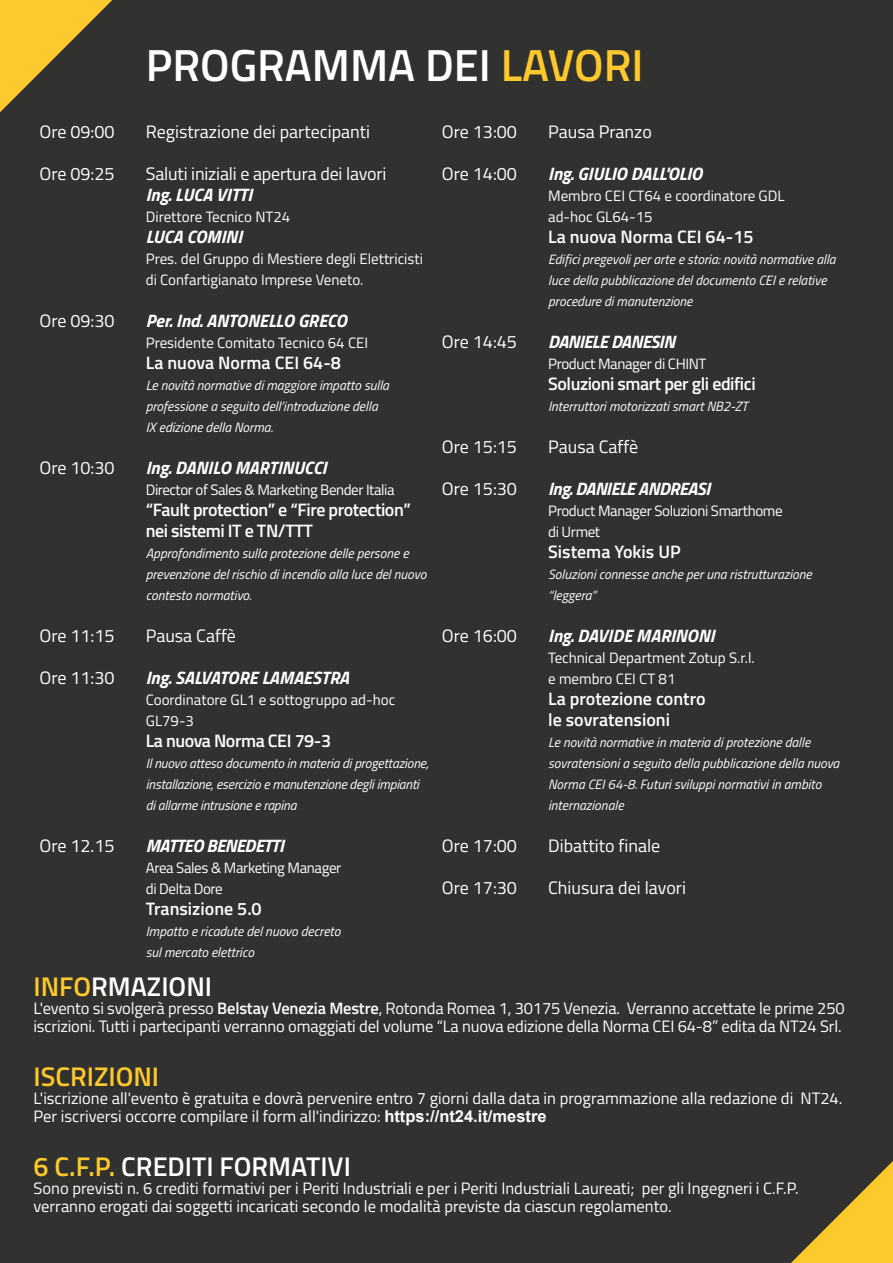
<style>
.page{position:relative;width:893px;height:1263px;background:#313130}
.page>*{position:absolute;margin:0;border:0;box-sizing:border-box;transform-origin:0 0}
.t1{font:600 45px "Titillium Web";color:#fff}
.t2{font:600 27px "Titillium Web";color:#fff}
.t3{font:600 27px "Titillium Web";color:#fec92c}
.t4{font:18px "Titillium Web";color:#fff}
.t5{font:italic 700 18px "Titillium Web";color:#fff}
.t6{font:600 18px/21px "Titillium Web";color:#fff}
.t7{font:600 18px/21px "Titillium Web";letter-spacing:-.025em;color:#fff}
.t8{font:italic 700 18px "Titillium Web";letter-spacing:-.025em;color:#fff}
.t9{font:16.5px/18px "Titillium Web";color:#fff}
.t10{font:15px/21px "Titillium Web";color:#fff}
.t11{font:15px/21px "Titillium Web";letter-spacing:-.025em;color:#fff}
.t12{font:15px "Titillium Web";letter-spacing:-.03em;color:#fff}
.t13{font:italic 13.5px/21px "Titillium Web";color:#fff}
.s1{color:#fec92c}
.s2{font-weight:600}
.s3{font-family:"Arial";font-weight:700}
</style>
<div class="page">
<svg style="left:0;top:0;width:112px;height:112px"></svg>
<svg style="left:791px;top:1161px;width:102px;height:102px"></svg>
<p class="t4" style="left:39px;top:119px;width:77px">Ore 09:00</p>
<p class="t4" style="left:39px;top:161px;width:77px">Ore 09:25</p>
<p class="t4" style="left:39px;top:308px;width:77px">Ore 09:30</p>
<p class="t4" style="left:39px;top:455px;width:77px">Ore 10:30</p>
<p class="t4" style="left:39px;top:623px;width:77px">Ore 11:15</p>
<p class="t4" style="left:39px;top:665px;width:77px">Ore 11:30</p>
<p class="t4" style="left:39px;top:833px;width:77px">Ore 12.15</p>
<p class="t1" style="left:146px;top:32px;width:499px">PROGRAMMA DEI <span class="s1">LAVORI</span></p>
<p class="t4" style="left:146px;top:119px;width:226px">Registrazione dei partecipanti</p>
<p class="t4" style="left:146px;top:161px;width:242px">Saluti iniziali e apertura dei lavori</p>
<p class="t5" style="left:146px;top:181px;width:108px">Ing. LUCA VITTI</p>
<p class="t10" style="left:146px;top:206px;width:146px">Direttore Tecnico NT24</p>
<p class="t5" style="left:146px;top:223px;width:98px">LUCA COMINI</p>
<p class="t10" style="left:146px;top:248px;width:279px">Pres. del Gruppo di Mestiere degli Elettricisti di Confartigianato Imprese Veneto.</p>
<p class="t5" style="left:146px;top:307px;width:203px">Per. Ind. ANTONELLO GRECO</p>
<p class="t10" style="left:146px;top:332px;width:224px">Presidente Comitato Tecnico 64 CEI</p>
<p class="t6" style="left:146px;top:352px;width:197px">La nuova Norma CEI 64-8</p>
<p class="t13" style="left:146px;top:374px;width:245px">Le novità normative di maggiore impatto sulla professione a seguito dell’introduzione della<br>IX edizione della Norma.</p>
<p class="t5" style="left:146px;top:454px;width:182px">Ing. DANILO MARTINUCCI</p>
<p class="t12" style="left:146px;top:479px;width:250px">Director of Sales &amp; Marketing Bender Italia</p>
<p class="t7" style="left:146px;top:499px;width:266px">“Fault protection” e “Fire protection” nei sistemi IT e TN/TTT</p>
<p class="t13" style="left:146px;top:542px;width:282px">Approfondimento sulla protezione delle persone e prevenzione del rischio di incendio alla luce del nuovo contesto normativo.</p>
<p class="t4" style="left:146px;top:623px;width:92px">Pausa Caffè</p>
<p class="t5" style="left:146px;top:664px;width:205px">Ing. SALVATORE LAMAESTRA</p>
<p class="t10" style="left:146px;top:689px;width:251px">Coordinatore GL1 e sottogruppo ad-hoc<br>GL79-3</p>
<p class="t7" style="left:146px;top:730px;width:187px">La nuova Norma CEI 79-3</p>
<p class="t13" style="left:146px;top:752px;width:284px">Il nuovo atteso documento in materia di progettazione, installazione, esercizio e manutenzione degli impianti di allarme intrusione e rapina</p>
<p class="t8" style="left:146px;top:832px;width:140px">MATTEO BENEDETTI</p>
<p class="t11" style="left:146px;top:857px;width:197px">Area Sales &amp; Marketing Manager di Delta Dore</p>
<p class="t6" style="left:146px;top:898px;width:117px">Transizione 5.0</p>
<p class="t13" style="left:146px;top:920px;width:196px">Impatto e ricadute del nuovo decreto sul mercato elettrico</p>
<p class="t4" style="left:442px;top:119px;width:77px">Ore 13:00</p>
<p class="t4" style="left:442px;top:161px;width:77px">Ore 14:00</p>
<p class="t4" style="left:442px;top:329px;width:77px">Ore 14:45</p>
<p class="t4" style="left:442px;top:434px;width:77px">Ore 15:15</p>
<p class="t4" style="left:442px;top:476px;width:77px">Ore 15:30</p>
<p class="t4" style="left:442px;top:623px;width:77px">Ore 16:00</p>
<p class="t4" style="left:442px;top:833px;width:77px">Ore 17:00</p>
<p class="t4" style="left:442px;top:875px;width:77px">Ore 17:30</p>
<p class="t4" style="left:548px;top:119px;width:105px">Pausa Pranzo</p>
<p class="t5" style="left:548px;top:160px;width:156px">Ing. GIULIO DALL'OLIO</p>
<p class="t10" style="left:548px;top:185px;width:238px">Membro CEI CT64 e coordinatore GDL ad-hoc GL64-15</p>
<p class="t6" style="left:548px;top:226px;width:207px">La nuova Norma CEI 64-15</p>
<p class="t13" style="left:548px;top:248px;width:289px">Edifici pregevoli per arte e storia: novità normative alla luce della pubblicazione del documento CEI e relative procedure di manutenzione</p>
<p class="t8" style="left:548px;top:328px;width:128px">DANIELE DANESIN</p>
<p class="t11" style="left:548px;top:353px;width:160px">Product Manager di CHINT</p>
<p class="t7" style="left:548px;top:373px;width:209px">Soluzioni smart per gli edifici</p>
<p class="t13" style="left:548px;top:395px;width:201px">Interruttori motorizzati smart NB2-ZT</p>
<p class="t4" style="left:548px;top:434px;width:92px">Pausa Caffè</p>
<p class="t8" style="left:548px;top:475px;width:164px">Ing. DANIELE ANDREASI</p>
<p class="t11" style="left:548px;top:500px;width:236px">Product Manager Soluzioni Smarthome di Urmet</p>
<p class="t6" style="left:548px;top:541px;width:134px">Sistema Yokis UP</p>
<p class="t13" style="left:548px;top:563px;width:265px">Soluzioni connesse anche per una ristrutturazione “leggera”</p>
<p class="t5" style="left:548px;top:622px;width:168px">Ing. DAVIDE MARINONI</p>
<p class="t10" style="left:548px;top:647px;width:208px">Technical Department Zotup S.r.l. e membro CEI CT 81</p>
<p class="t6" style="left:548px;top:688px;width:159px">La protezione contro le sovratensioni</p>
<p class="t13" style="left:548px;top:731px;width:293px">Le novità normative in materia di protezione dalle sovratensioni a seguito della pubblicazione della nuova Norma CEI 64-8. Futuri sviluppi normativi in ambito internazionale</p>
<p class="t4" style="left:548px;top:833px;width:114px">Dibattito finale</p>
<p class="t4" style="left:548px;top:875px;width:139px">Chiusura dei lavori</p>
<p class="t2" style="left:33px;top:967px;width:180px"><span class="s1">INFO</span>RMAZIONI</p>
<p class="t9" style="left:33px;top:999px;width:813px">L'evento si svolgerà presso <span class="s2">Belstay Venezia Mestre</span>, Rotonda Romea 1, 30175 Venezia. Verranno accettate le prime 250 iscrizioni. Tutti i partecipanti verranno omaggiati del volume “La nuova edizione della Norma CEI 64-8” edita da NT24 Srl.</p>
<p class="t3" style="left:33px;top:1057px;width:127px">ISCRIZIONI</p>
<p class="t9" style="left:33px;top:1089px;width:810px">L'iscrizione all'evento è gratuita e dovrà pervenire entro 7 giorni dalla data in programmazione alla redazione di NT24.<br>Per iscriversi occorre compilare il form all'indirizzo: <span class="s3">https://nt24.it/mestre</span></p>
<p class="t2" style="left:33px;top:1147px;width:319px"><span class="s1">6 C.F.P.</span> CREDITI FORMATIVI</p>
<p class="t9" style="left:33px;top:1179px;width:767px">Sono previsti n. 6 crediti formativi per i Periti Industriali e per i Periti Industriali Laureati; per gli Ingegneri i C.F.P. verranno erogati dai soggetti incaricati secondo le modalità previste da ciascun regolamento.</p>
</div>
